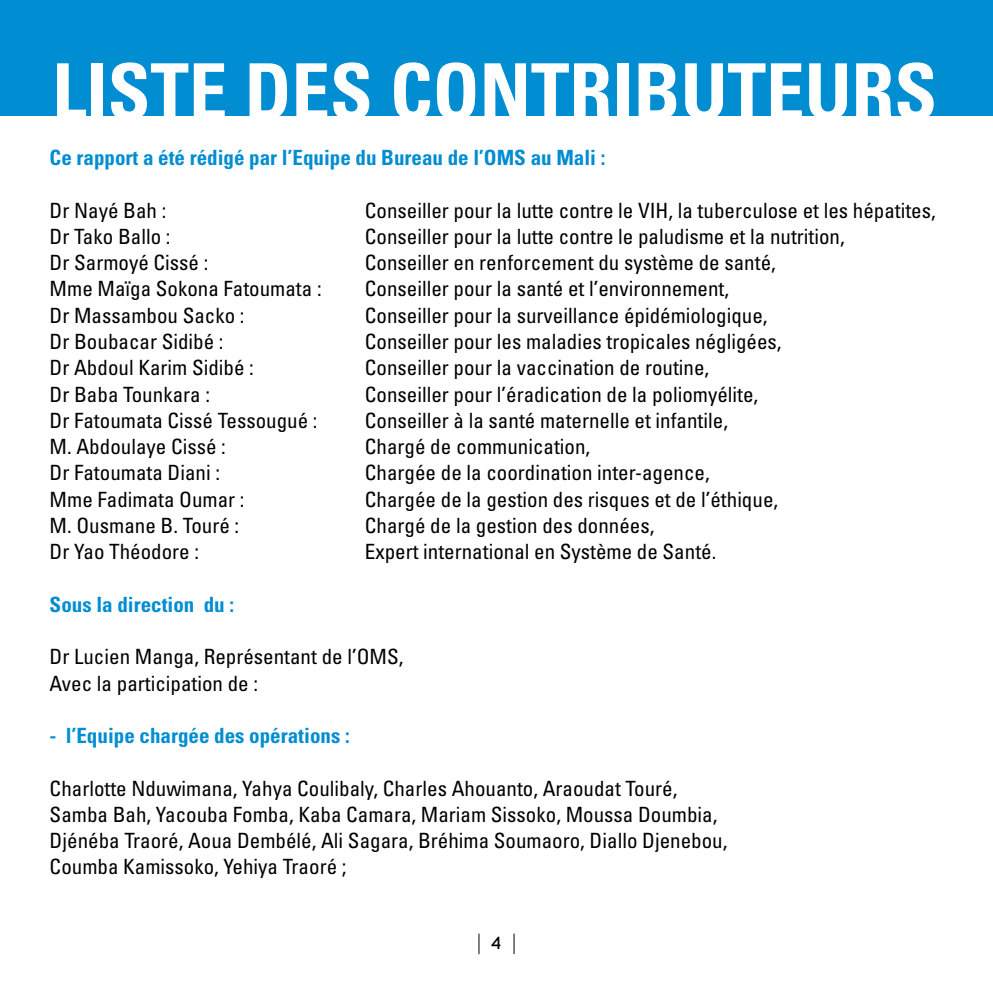
<style>
.page{position:relative;width:993px;height:993px;background:#fff}
.page>*{position:absolute;margin:0;border:0;box-sizing:border-box;transform-origin:0 0}
.t1{font:700 condensed 76.83px "Univers";color:#fff}
.t2{font:condensed 21px/26.2px "Univers";color:#000}
.t3{font:700 condensed 21px "Univers";color:#008dd1}
.t4{font:700 17.5px "Code";color:#000}
</style>
<div class="page">
<svg style="left:478px;top:933px;width:1px;height:20px"></svg>
<svg style="left:513px;top:933px;width:1px;height:20px"></svg>
<div style="left:0;top:0;width:992px;height:116px;background:#008dd1"></div>
<h1 class="t1" style="left:52px;top:44px;width:886px">LISTE DES CONTRIBUTEURS</h1>
<p class="t3" style="left:50px;top:145px;width:557px">Ce rapport a été rédigé par l’Equipe du Bureau de l’OMS au Mali :</p>
<p class="t2" style="left:50px;top:196px;width:118px">Dr Nayé Bah :</p>
<p class="t2" style="left:365px;top:196px;width:572px">Conseiller pour la lutte contre le VIH, la tuberculose et les hépatites,</p>
<p class="t2" style="left:50px;top:223px;width:122px">Dr Tako Ballo :</p>
<p class="t2" style="left:365px;top:223px;width:481px">Conseiller pour la lutte contre le paludisme et la nutrition,</p>
<p class="t2" style="left:50px;top:249px;width:160px">Dr Sarmoyé Cissé :</p>
<p class="t2" style="left:365px;top:249px;width:412px">Conseiller en renforcement du système de santé,</p>
<p class="t2" style="left:50px;top:275px;width:273px">Mme Maïga Sokona Fatoumata :</p>
<p class="t2" style="left:365px;top:275px;width:365px">Conseiller pour la santé et l’environnement,</p>
<p class="t2" style="left:50px;top:301px;width:196px">Dr Massambou Sacko :</p>
<p class="t2" style="left:365px;top:301px;width:404px">Conseiller pour la surveillance épidémiologique,</p>
<p class="t2" style="left:50px;top:328px;width:175px">Dr Boubacar Sidibé :</p>
<p class="t2" style="left:365px;top:328px;width:418px">Conseiller pour les maladies tropicales négligées,</p>
<p class="t2" style="left:50px;top:354px;width:206px">Dr Abdoul Karim Sidibé :</p>
<p class="t2" style="left:365px;top:354px;width:346px">Conseiller pour la vaccination de routine,</p>
<p class="t2" style="left:50px;top:380px;width:162px">Dr Baba Tounkara :</p>
<p class="t2" style="left:365px;top:380px;width:395px">Conseiller pour l’éradication de la poliomyélite,</p>
<p class="t2" style="left:50px;top:406px;width:269px">Dr Fatoumata Cissé Tessougué :</p>
<p class="t2" style="left:365px;top:406px;width:364px">Conseiller à la santé maternelle et infantile,</p>
<p class="t2" style="left:50px;top:433px;width:178px">M. Abdoulaye Cissé :</p>
<p class="t2" style="left:365px;top:433px;width:227px">Chargé de communication,</p>
<p class="t2" style="left:50px;top:459px;width:172px">Dr Fatoumata Diani :</p>
<p class="t2" style="left:365px;top:459px;width:346px">Chargée de la coordination inter-agence,</p>
<p class="t2" style="left:50px;top:485px;width:196px">Mme Fadimata Oumar :</p>
<p class="t2" style="left:365px;top:485px;width:414px">Chargée de la gestion des risques et de l’éthique,</p>
<p class="t2" style="left:50px;top:511px;width:191px">M. Ousmane B. Touré :</p>
<p class="t2" style="left:365px;top:511px;width:291px">Chargé de la gestion des données,</p>
<p class="t2" style="left:50px;top:538px;width:151px">Dr Yao Théodore :</p>
<p class="t2" style="left:365px;top:538px;width:353px">Expert international en Système de Santé.</p>
<p class="t3" style="left:50px;top:591px;width:186px">Sous la direction du :</p>
<p class="t2" style="left:50px;top:643px;width:355px">Dr Lucien Manga, Représentant de l’OMS,<br>Avec la participation de :</p>
<p class="t3" style="left:50px;top:722px;width:301px">- l’Equipe chargée des opérations :</p>
<p class="t2" style="left:50px;top:774px;width:679px">Charlotte Nduwimana, Yahya Coulibaly, Charles Ahouanto, Araoudat Touré, Samba Bah, Yacouba Fomba, Kaba Camara, Mariam Sissoko, Moussa Doumbia, Djénéba Traoré, Aoua Dembélé, Ali Sagara, Bréhima Soumaoro, Diallo Djenebou, Coumba Kamissoko, Yehiya Traoré ;</p>
<p class="t4" style="left:491px;top:934px;width:11px">4</p>
</div>
